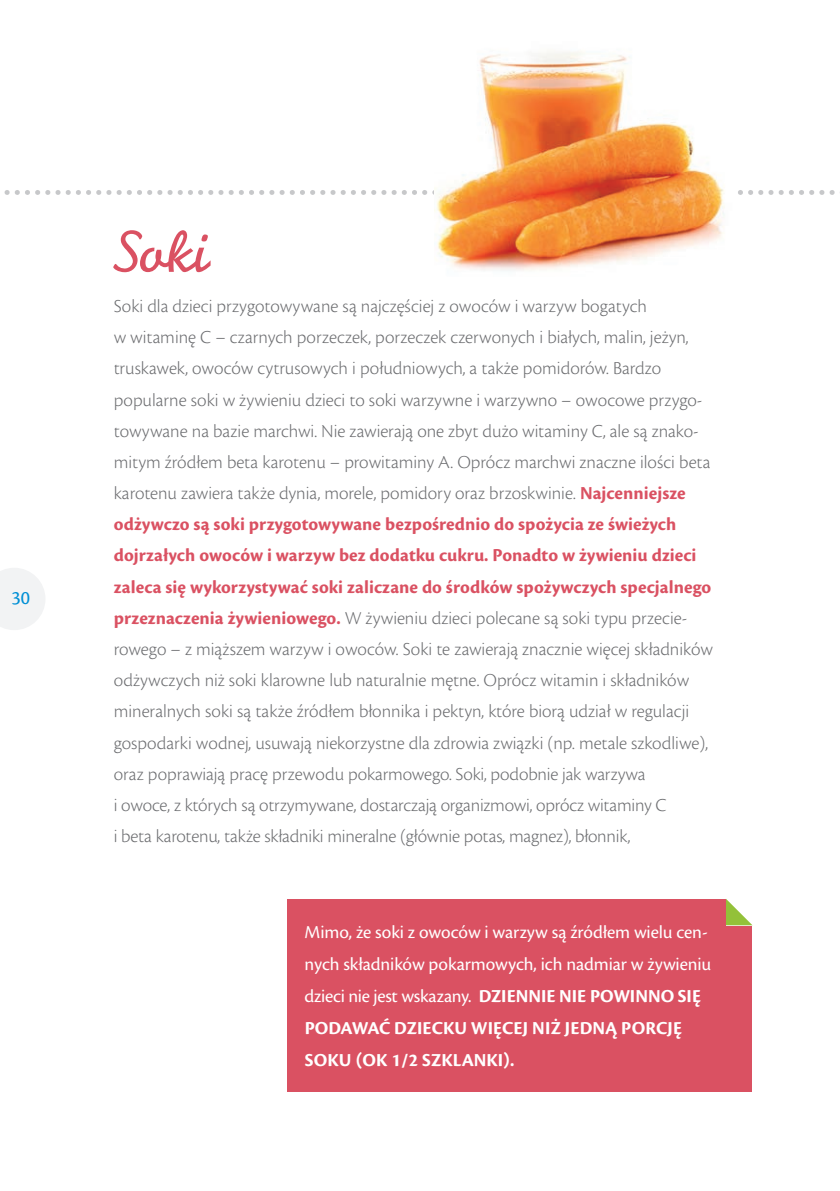
<style>
.page{position:relative;width:840px;height:1191px;background:#fff}
.page>*{position:absolute;margin:0;border:0;box-sizing:border-box;transform-origin:0 0}
.t1{font:20px "Cronos Pro";color:#008fd5}
.t2{font:300 19px/31.2px "Cronos Pro";color:#6c6d70}
.t3{font:19px/32px "Cronos Pro";letter-spacing:-.005em;color:#fff}
.s1{font-weight:700;color:#da5162}
.s2{font-weight:700}
</style>
<div class="page">
<svg style="left:0;top:568px;width:45px;height:62px"></svg>
<svg style="left:4px;top:190px;width:831px;height:5px"></svg>
<img style="left:434px;top:52px;width:302px;height:219px">
<div style="left:287px;top:899px;width:464px;height:192px;background:#da5162"></div>
<svg style="left:726px;top:899px;width:26px;height:26px"></svg>
<svg style="left:113px;top:230px;width:97px;height:42px"></svg>
<p class="t1" style="left:11px;top:590px;width:20px">30</p>
<p class="t2" style="left:114px;top:292px;width:600px">Soki dla dzieci przygotowywane są najczęściej z owoców i warzyw bogatych<br>w witaminę C – czarnych porzeczek, porzeczek czerwonych i białych, malin, jeżyn, truskawek, owoców cytrusowych i południowych, a także pomidorów. Bardzo popularne soki w żywieniu dzieci to soki warzywne i warzywno – owocowe przygo&shy;towywane na bazie marchwi. Nie zawierają one zbyt dużo witaminy C, ale są znako&shy;mitym źródłem beta karotenu – prowitaminy A. Oprócz marchwi znaczne ilości beta karotenu zawiera także dynia, morele, pomidory oraz brzoskwinie. <span class="s1">Najcenniejsze odżywczo są soki przygotowywane bezpośrednio do spożycia ze świeżych dojrzałych owoców i warzyw bez dodatku cukru. Ponadto w żywieniu dzieci zaleca się wykorzystywać soki zaliczane do środków spożywczych specjalnego przeznaczenia żywieniowego.</span> W żywieniu dzieci polecane są soki typu przecie&shy;rowego – z miąższem warzyw i owoców. Soki te zawierają znacznie więcej składników odżywczych niż soki klarowne lub naturalnie mętne. Oprócz witamin i składników mineralnych soki są także źródłem błonnika i pektyn, które biorą udział w regulacji gospodarki wodnej, usuwają niekorzystne dla zdrowia związki (np. metale szkodliwe), oraz poprawiają pracę przewodu pokarmowego. Soki, podobnie jak warzywa<br>i owoce, z których są otrzymywane, dostarczają organizmowi, oprócz witaminy C<br>i beta karotenu, także składniki mineralne (głównie potas, magnez), błonnik,</p>
<p class="t3" style="left:304px;top:917px;width:408px">Mimo, że soki z owoców i warzyw są źródłem wielu cen&shy;nych składników pokarmowych, ich nadmiar w żywieniu dzieci nie jest wskazany. <span class="s2">DZIENNIE NIE POWINNO SIĘ PODAWAĆ DZIECKU WIĘCEJ NIŻ JEDNĄ PORCJĘ SOKU (OK 1/2 SZKLANKI).</span></p>
</div>
